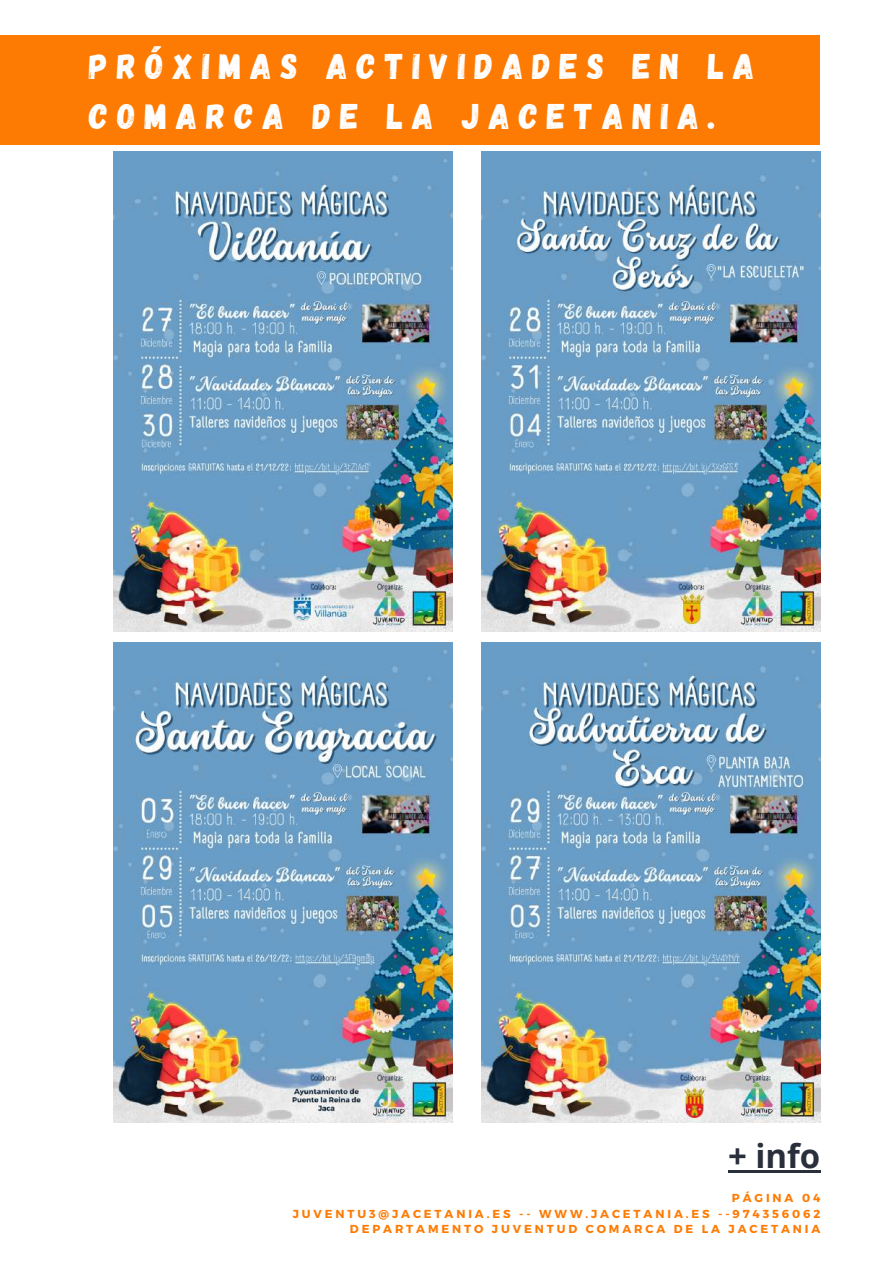
<style>
.page{position:relative;width:893px;height:1264px;background:#fff}
.page>*{position:absolute;margin:0;border:0;box-sizing:border-box;transform-origin:0 0}
.t1{font:35.7px/49.5px "Gagalin";letter-spacing:.25em;color:#fff}
.t2{font:700 33px "Open Sans";color:#2a2f3c}
.t3{font:700 11.55px/15.5px "Montserrat";letter-spacing:.25em;color:#fe7b03;text-align:right}
</style>
<div class="page">
<div style="left:0;top:35px;width:819px;height:109px;background:#fe7b03"></div>
<img style="left:113px;top:151px;width:340px;height:480px">
<img style="left:481px;top:151px;width:339px;height:480px">
<img style="left:113px;top:642px;width:340px;height:480px">
<img style="left:481px;top:642px;width:339px;height:480px">
<hr style="left:728px;top:1170px;width:92px;height:2px;background:#2a2f3c">
<h1 class="t1" style="left:89px;top:40px;width:666px">PRÓXIMAS ACTIVIDADES EN LA<br>COMARCA DE LA JACETANIA.</h1>
<h2 class="t2" style="left:728px;top:1132px;width:94px">+ info</h2>
<p class="t3" style="left:293px;top:1189px;width:529px">PÁGINA 04<br>JUVENTU3@JACETANIA.ES -- WWW.JACETANIA.ES --974356062<br>DEPARTAMENTO JUVENTUD COMARCA DE LA JACETANIA</p>
</div>
